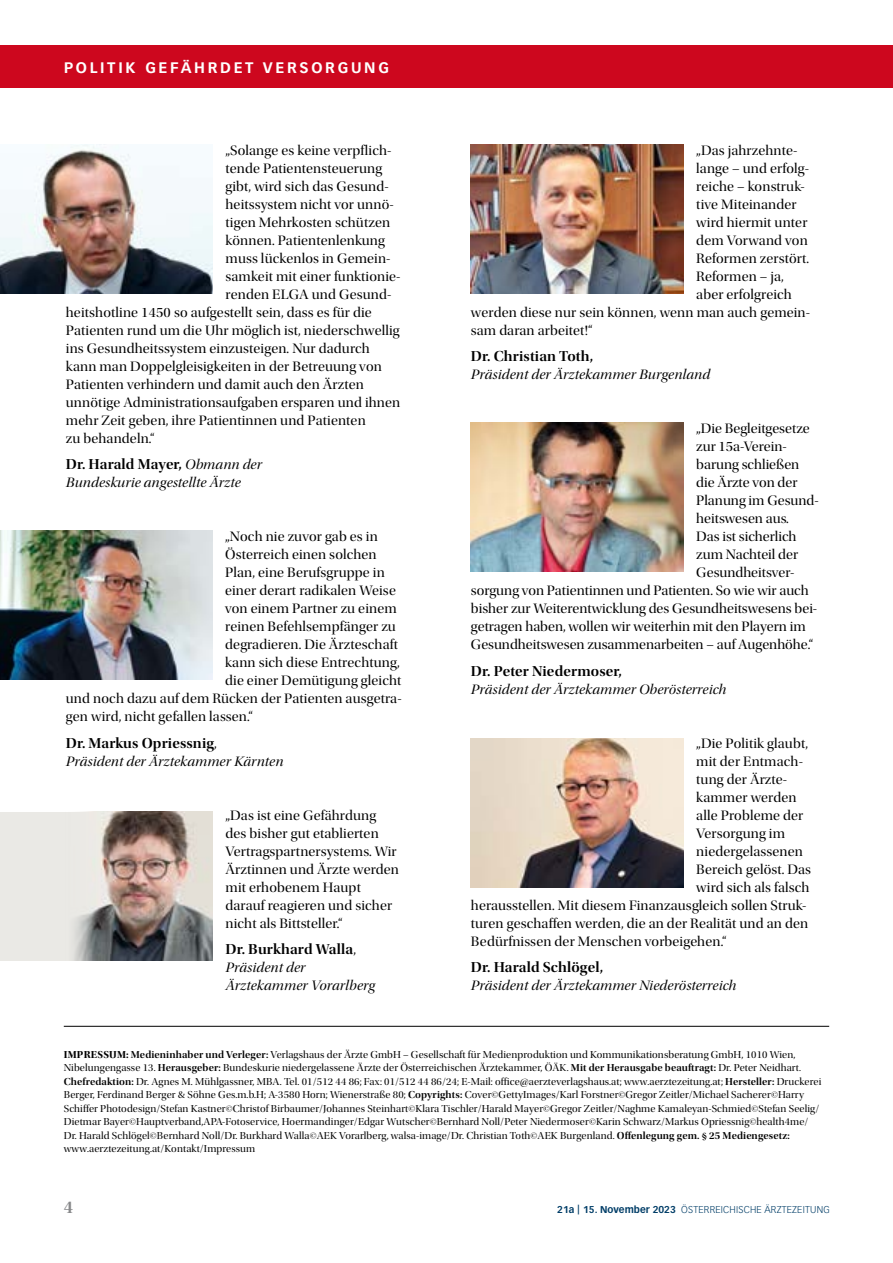
<style>
.page{position:relative;width:893px;height:1263px;background:#fff}
.page>*{position:absolute;margin:0;border:0;box-sizing:border-box;transform-origin:0 0}
.t1{font:18px "Utopia Std Semibold Subh";color:#87888a}
.t2{font:15px "Utopia Std Semibold Disp";letter-spacing:.01em;color:#000}
.t3{font:700 15px "Vectora LT Std";letter-spacing:.18em;color:#fff}
.t4{font:14.25px/18px "Utopia Std Disp";letter-spacing:.01em;color:#000}
.t5{font:14.25px/18px "Utopia Std Disp It";letter-spacing:.01em;color:#000}
.t6{font:10.5px/13.5px "Utopia Std Disp";letter-spacing:.01em;color:#000}
.t7{font:300 9.75px "Vectora LT Std";letter-spacing:.02em;color:#003d67}
.s1{font-family:"Utopia Std Disp It";font-size:14.25px}
.s2{font-family:"Utopia Std Disp";font-size:14.25px}
.s3{font-family:"Utopia Std Bold Disp"}
.s4{font-family:"Utopia Std Semibold Disp"}
.s5{font-weight:700}
</style>
<div class="page">
<div style="left:0;top:46px;width:893px;height:42px;background:#cd071e"></div>
<img style="left:471px;top:144px;width:213px;height:149px">
<img style="left:471px;top:423px;width:213px;height:149px">
<hr style="left:64px;top:1026px;width:765px;height:1px;background:#000">
<img style="left:0;top:144px;width:213px;height:149px">
<img style="left:0;top:531px;width:212px;height:149px">
<img style="left:471px;top:738px;width:213px;height:149px">
<div style="left:0;top:812px;width:213px;height:148px;background:#eae9e5"></div>
<img style="left:74px;top:812px;width:139px;height:148px">
<p class="t3" style="left:64px;top:59px;width:326px">POLITIK GEFÄHRDET VERSORGUNG</p>
<p class="t4" style="left:226px;top:141px;width:167px">„Solange es keine verpflich-</p>
<p class="t4" style="left:226px;top:159px;width:158px">tende Patientensteuerung</p>
<p class="t4" style="left:226px;top:177px;width:165px">gibt, wird sich das Gesund-</p>
<p class="t4" style="left:226px;top:195px;width:170px">heitssystem nicht vor unnö-</p>
<p class="t4" style="left:226px;top:213px;width:166px">tigen Mehrkosten schützen</p>
<p class="t4" style="left:226px;top:231px;width:161px">können. Patientenlenkung</p>
<p class="t4" style="left:226px;top:249px;width:166px">muss lückenlos in Gemein-</p>
<p class="t4" style="left:226px;top:267px;width:176px">samkeit mit einer funktionie-</p>
<p class="t4" style="left:226px;top:285px;width:167px">renden ELGA und Gesund-</p>
<p class="t4" style="left:66px;top:303px;width:307px">heitshotline 1450 so aufgestellt sein, dass es für die</p>
<p class="t4" style="left:66px;top:321px;width:335px">Patienten rund um die Uhr möglich ist, niederschwellig</p>
<p class="t4" style="left:66px;top:339px;width:305px">ins Gesundheitssystem einzusteigen. Nur dadurch</p>
<p class="t4" style="left:66px;top:357px;width:317px">kann man Doppelgleisigkeiten in der Betreuung von</p>
<p class="t4" style="left:66px;top:375px;width:299px">Patienten verhindern und damit auch den Ärzten</p>
<p class="t4" style="left:66px;top:393px;width:336px">unnötige Administrationsaufgaben ersparen und ihnen</p>
<p class="t4" style="left:66px;top:411px;width:301px">mehr Zeit geben, ihre Patientinnen und Patienten</p>
<p class="t4" style="left:66px;top:429px;width:90px">zu behandeln.“</p>
<p class="t2" style="left:66px;top:456px;width:198px">Dr. Harald Mayer, <span class="s1">Obmann der</span></p>
<p class="t5" style="left:66px;top:474px;width:176px">Bundeskurie angestellte Ärzte</p>
<p class="t4" style="left:225px;top:528px;width:154px">„Noch nie zuvor gab es in</p>
<p class="t4" style="left:225px;top:546px;width:153px">Österreich einen solchen</p>
<p class="t4" style="left:225px;top:564px;width:161px">Plan, eine Berufsgruppe in</p>
<p class="t4" style="left:225px;top:582px;width:172px">einer derart radikalen Weise</p>
<p class="t4" style="left:225px;top:600px;width:173px">von einem Partner zu einem</p>
<p class="t4" style="left:225px;top:618px;width:172px">reinen Befehlsempfänger zu</p>
<p class="t4" style="left:225px;top:636px;width:174px">degradieren. Die Ärzteschaft</p>
<p class="t4" style="left:225px;top:654px;width:176px">kann sich diese Entrechtung,</p>
<p class="t4" style="left:225px;top:672px;width:178px">die einer Demütigung gleicht</p>
<p class="t4" style="left:66px;top:690px;width:337px">und noch dazu auf dem Rücken der Patienten ausgetra-</p>
<p class="t4" style="left:66px;top:708px;width:189px">gen wird, nicht gefallen lassen.“</p>
<p class="t2" style="left:66px;top:735px;width:152px">Dr. Markus Opriessnig<span class="s2">,</span></p>
<p class="t5" style="left:66px;top:753px;width:219px">Präsident der Ärztekammer Kärnten</p>
<p class="t4" style="left:226px;top:806px;width:175px">„Das ist eine Gefährdung des bisher gut etablierten<br>Vertragspartnersystems. Wir<br>Ärztinnen und Ärzte werden mit erhobenem Haupt darauf reagieren und sicher nicht als Bittsteller.“</p>
<p class="t2" style="left:226px;top:941px;width:132px">Dr. Burkhard Walla<span class="s2">,</span></p>
<p class="t5" style="left:226px;top:959px;width:151px">Präsident der<br>Ärztekammer Vorarlberg</p>
<p class="t4" style="left:696px;top:141px;width:103px">„Das jahrzehnte-</p>
<p class="t4" style="left:696px;top:159px;width:114px">lange – und erfolg-</p>
<p class="t4" style="left:696px;top:177px;width:110px">reiche – konstruk-</p>
<p class="t4" style="left:696px;top:195px;width:102px">tive Miteinander</p>
<p class="t4" style="left:696px;top:213px;width:113px">wird hiermit unter</p>
<p class="t4" style="left:696px;top:231px;width:113px">dem Vorwand von</p>
<p class="t4" style="left:696px;top:249px;width:114px">Reformen zerstört.</p>
<p class="t4" style="left:696px;top:267px;width:89px">Reformen – ja,</p>
<p class="t4" style="left:696px;top:285px;width:97px">aber erfolgreich</p>
<p class="t4" style="left:471px;top:303px;width:341px">werden diese nur sein können, wenn man auch gemein-</p>
<p class="t4" style="left:471px;top:321px;width:123px">sam daran arbeitet!“</p>
<p class="t2" style="left:471px;top:348px;width:124px">Dr. Christian Toth,</p>
<p class="t5" style="left:471px;top:366px;width:241px">Präsident der Ärztekammer Burgenland</p>
<p class="t4" style="left:696px;top:420px;width:115px">„Die Begleitgesetze</p>
<p class="t4" style="left:696px;top:438px;width:92px">zur 15a-Verein-</p>
<p class="t4" style="left:696px;top:456px;width:104px">barung schließen</p>
<p class="t4" style="left:696px;top:474px;width:103px">die Ärzte von der</p>
<p class="t4" style="left:696px;top:492px;width:124px">Planung im Gesund-</p>
<p class="t4" style="left:696px;top:510px;width:94px">heitswesen aus.</p>
<p class="t4" style="left:696px;top:528px;width:102px">Das ist sicherlich</p>
<p class="t4" style="left:696px;top:546px;width:103px">zum Nachteil der</p>
<p class="t4" style="left:696px;top:564px;width:100px">Gesundheitsver-</p>
<p class="t4" style="left:471px;top:582px;width:339px">sorgung von Patientinnen und Patienten. So wie wir auch</p>
<p class="t4" style="left:471px;top:600px;width:348px">bisher zur Weiterentwicklung des Gesundheitswesens bei-</p>
<p class="t4" style="left:471px;top:618px;width:336px">getragen haben, wollen wir weiterhin mit den Playern im</p>
<p class="t4" style="left:471px;top:636px;width:344px">Gesundheitswesen zusammenarbeiten – auf Augenhöhe.“</p>
<p class="t2" style="left:471px;top:663px;width:152px">Dr. Peter Niedermoser,</p>
<p class="t5" style="left:471px;top:681px;width:257px">Präsident der Ärztekammer Oberösterreich</p>
<p class="t4" style="left:696px;top:734px;width:113px">„Die Politik glaubt,</p>
<p class="t4" style="left:696px;top:752px;width:108px">mit der Entmach-</p>
<p class="t4" style="left:696px;top:770px;width:92px">tung der Ärzte-</p>
<p class="t4" style="left:696px;top:788px;width:102px">kammer werden</p>
<p class="t4" style="left:696px;top:806px;width:109px">alle Probleme der</p>
<p class="t4" style="left:696px;top:824px;width:90px">Versorgung im</p>
<p class="t4" style="left:696px;top:842px;width:108px">niedergelassenen</p>
<p class="t4" style="left:696px;top:860px;width:116px">Bereich gelöst. Das</p>
<p class="t4" style="left:696px;top:878px;width:115px">wird sich als falsch</p>
<p class="t4" style="left:471px;top:896px;width:337px">herausstellen. Mit diesem Finanzausgleich sollen Struk-</p>
<p class="t4" style="left:471px;top:914px;width:339px">turen geschaffen werden, die an der Realität und an den</p>
<p class="t4" style="left:471px;top:932px;width:257px">Bedürfnissen der Menschen vorbeigehen.“</p>
<p class="t2" style="left:471px;top:959px;width:134px">Dr. Harald Schlögel,</p>
<p class="t5" style="left:471px;top:977px;width:267px">Präsident der Ärztekammer Niederösterreich</p>
<p class="t6" style="left:64px;top:1048px;width:759px"><span class="s3">IMPRESSUM:</span> <span class="s4">Medieninhaber und Verleger:</span> Verlagshaus der Ärzte GmbH – Gesellschaft für Medienproduktion und Kommunikationsberatung GmbH, 1010 Wien, Nibelungengasse 13. <span class="s4">Herausgeber:</span> Bundeskurie niedergelassene Ärzte der Österreichischen Ärztekammer, ÖÄK. <span class="s4">Mit der Herausgabe beauftragt:</span> Dr. Peter Neidhart.<br><span class="s4">Chefredaktion:</span> Dr. Agnes M. Mühlgassner, MBA. Tel. 01/512 44 86; Fax: 01/512 44 86/24; E-Mail: office@aerzteverlagshaus.at; www.aerztezeitung.at; <span class="s4">Hersteller:</span> Druckerei Berger, Ferdinand Berger &amp; Söhne Ges.m.b.H; A-3580 Horn; Wienerstraße 80; <span class="s4">Copyrights:</span> Cover©GettyImages/Karl Forstner©Gregor Zeitler/Michael Sacherer©Harry Schiffer Photodesign/Stefan Kastner©Christof Birbaumer/Johannes Steinhart©Klara Tischler/Harald Mayer©Gregor Zeitler/Naghme Kamaleyan-Schmied©Stefan Seelig/ Dietmar Bayer©Hauptverband,APA-Fotoservice, Hoermandinger/Edgar Wutscher©Bernhard Noll/Peter Niedermoser©Karin Schwarz/Markus Opriessnig©health4me/ Dr. Harald Schlögel©Bernhard Noll/Dr. Burkhard Walla©AEK Vorarlberg, walsa-image/Dr. Christian Toth©AEK Burgenland. <span class="s4">Offenlegung gem. § 25 Mediengesetz: </span>www.aerztezeitung.at/Kontakt/Impressum</p>
<p class="t1" style="left:64px;top:1197px;width:11px">4</p>
<p class="t7" style="left:557px;top:1204px;width:274px"><span class="s5">21a | 15. November 2023</span> ÖSTERREICHISCHE ÄRZTEZEITUNG</p>
</div>
